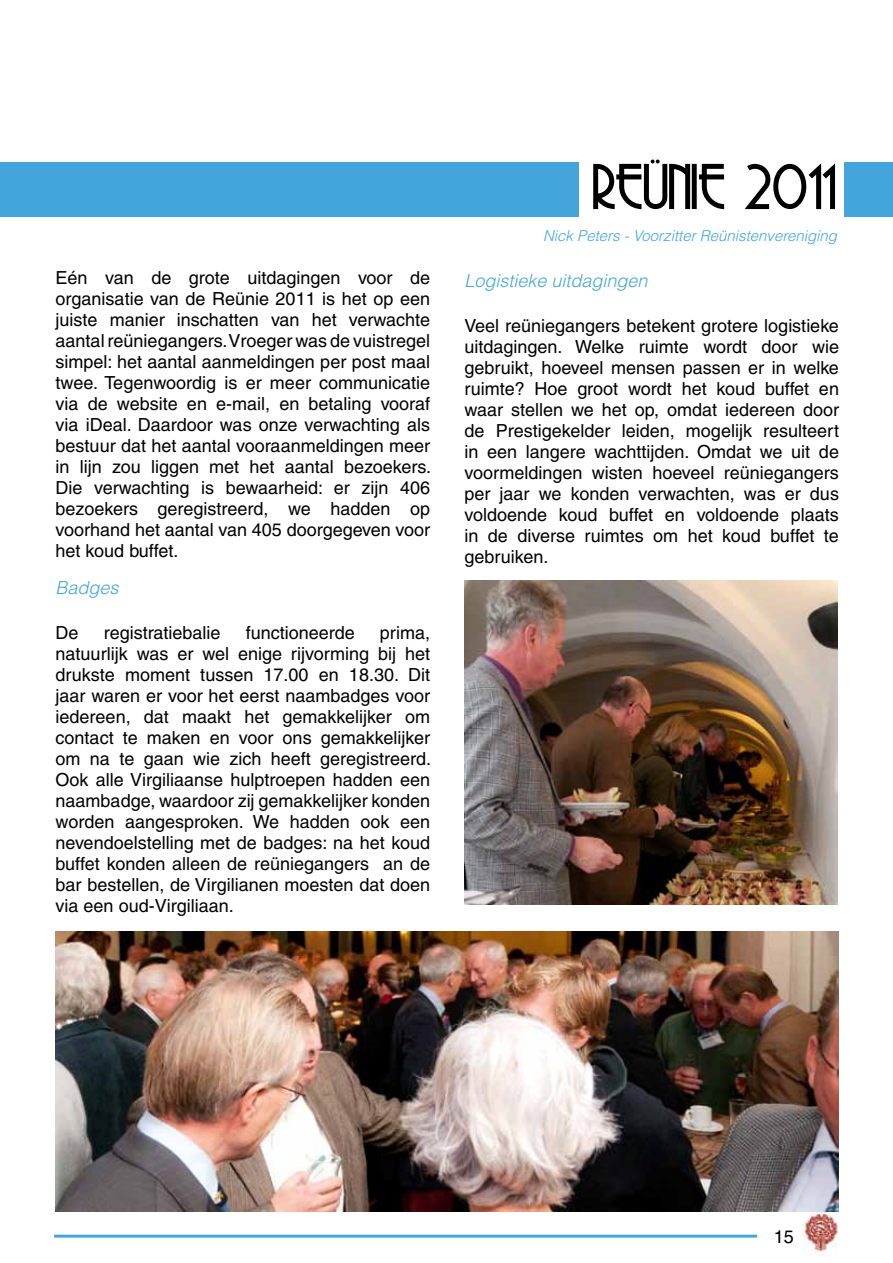
<style>
.page{position:relative;width:893px;height:1263px;background:#fff}
.page>*{position:absolute;margin:0;border:0;box-sizing:border-box;transform-origin:0 0}
.t1{font:60px "Copasetic";color:#000}
.t2{font:18px/21px "Helvetica";color:#000;text-align:justify}
.t3{font:italic 300 18px "Helvetica";color:#43a5dc}
.t4{font:italic 300 15px "Helvetica";color:#43a5dc}
</style>
<div class="page">
<div style="left:845px;top:162px;width:48px;height:54px;background:#43a5dc"></div>
<div style="left:0;top:162px;width:579px;height:54px;background:#43a5dc"></div>
<img style="left:55px;top:932px;width:784px;height:279px">
<img style="left:464px;top:581px;width:373px;height:324px">
<img style="left:803px;top:1213px;width:35px;height:42px">
<hr style="left:54px;top:1235px;width:703px;height:3px;background:#43a5dc">
<p class="t2" style="left:56px;top:267px;width:377px">Eén van de grote uitdagingen voor de organisatie van de Reünie 2011 is het op een juiste manier inschatten van het verwachte aantal reüniegangers. Vroeger was de vuistregel simpel: het aantal aanmeldingen per post maal twee. Tegenwoordig is er meer communicatie via de website en e-mail, en betaling vooraf via iDeal. Daardoor was onze verwachting als bestuur dat het aantal vooraanmeldingen meer in lijn zou liggen met het aantal bezoekers.<br>Die verwachting is bewaarheid: er zijn 406 bezoekers geregistreerd, we hadden op voorhand het aantal van 405 doorgegeven voor het koud buffet.</p>
<p class="t3" style="left:56px;top:576px;width:65px">Badges</p>
<p class="t2" style="left:56px;top:622px;width:25px">De</p>
<p class="t2" style="left:104px;top:622px;width:118px">registratiebalie</p>
<p class="t2" style="left:246px;top:622px;width:111px">functioneerde</p>
<p class="t2" style="left:56px;top:622px;width:377px;text-indent:324px">prima, natuurlijk was er wel enige rijvorming bij het drukste moment tussen 17.00 en 18.30. Dit jaar waren er voor het eerst naambadges voor iedereen, dat maakt het gemakkelijker om contact te maken en voor ons gemakkelijker om na te gaan wie zich heeft geregistreerd.<br>Ook alle Virgiliaanse hulptroepen hadden een naambadge, waardoor zij gemakkelijker konden worden aangesproken. We hadden ook een nevendoelstelling met de badges: na het koud buffet konden alleen de reüniegangers an de bar bestellen, de Virgilianen moesten dat doen via een oud-Virgiliaan.</p>
<h1 class="t1" style="left:592px;top:157px;width:245px">REÜNIE 2011</h1>
<p class="t4" style="left:543px;top:227px;width:295px">Nick Peters - Voorzitter Reünistenvereniging</p>
<p class="t3" style="left:464px;top:270px;width:185px">Logistieke uitdagingen</p>
<p class="t2" style="left:464px;top:315px;width:376px">Veel reüniegangers betekent grotere logistieke uitdagingen. Welke ruimte wordt door wie gebruikt, hoeveel mensen passen er in welke ruimte? Hoe groot wordt het koud buffet en waar stellen we het op, omdat iedereen door de Prestigekelder leiden, mogelijk resulteert in een langere wachttijden. Omdat we uit de voormeldingen wisten hoeveel reüniegangers per jaar we konden verwachten, was er dus voldoende koud buffet en voldoende plaats in de diverse ruimtes om het koud buffet te gebruiken.</p>
<p class="t2" style="left:774px;top:1226px;width:22px">15</p>
</div>
